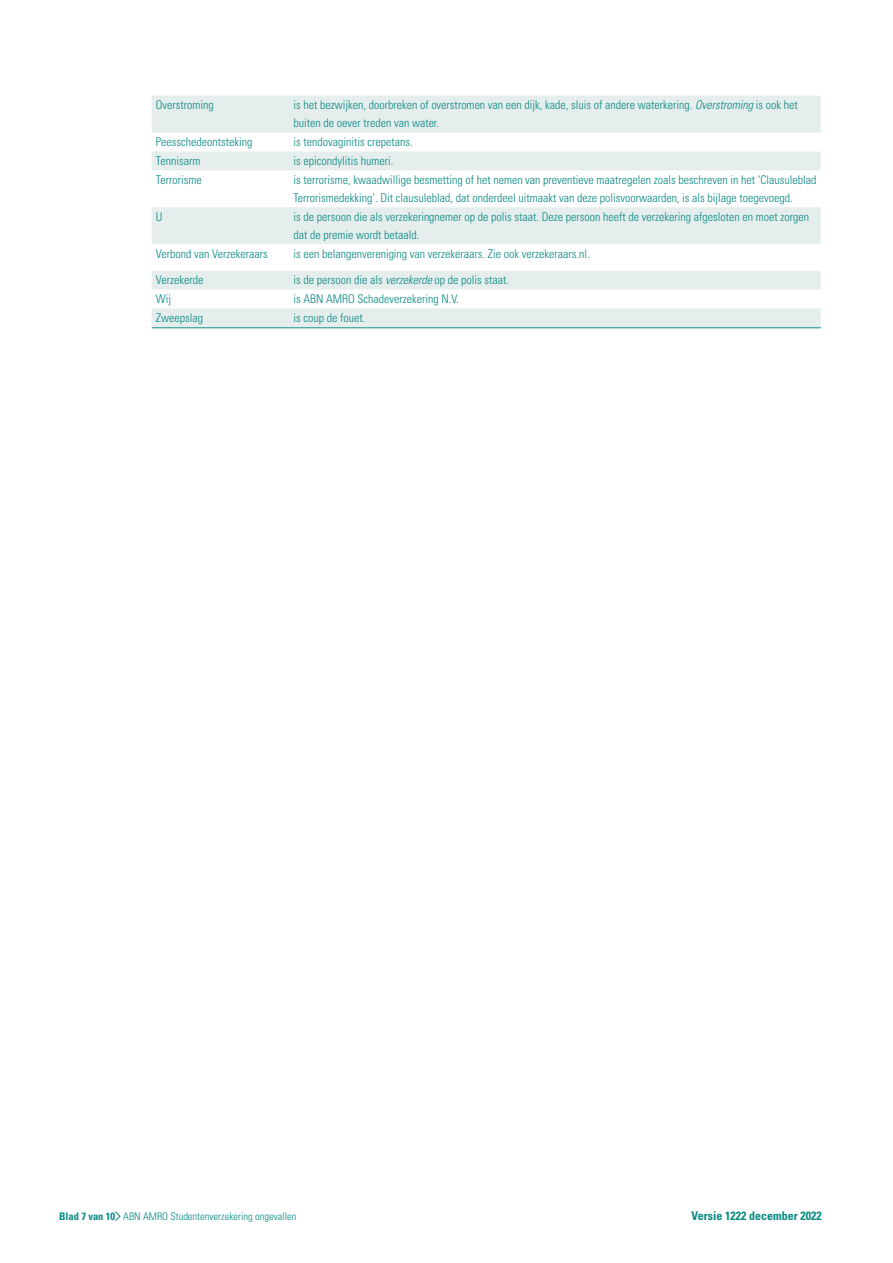
<style>
.page{position:relative;width:893px;height:1263px;background:#fff}
.page>*{position:absolute;margin:0;border:0;box-sizing:border-box;transform-origin:0 0}
.t1{font:300 condensed 12px/18px "Univers LT Std";color:#098983}
.t2{font:700 condensed 12px "Univers LT Std";color:#098983}
.t3{font:300 condensed 10.5px "Univers LT Std";color:#098983}
.s1{font-style:italic}
.s2{font-weight:700}
</style>
<div class="page">
<svg style="left:152px;top:96px;width:669px;height:231px;fill:#e5eeed"></svg>
<hr style="left:152px;top:327px;width:669px;height:1px;background:#098983">
<svg style="left:115px;top:1211px;width:6px;height:10px"></svg>
<p class="t1" style="left:156px;top:96px;width:59px">Overstroming</p>
<p class="t1" style="left:293px;top:96px;width:506px">is het bezwijken, doorbreken of overstromen van een dijk, kade, sluis of andere waterkering. <span class="s1">Overstroming</span> is ook het buiten de oever treden van water.</p>
<p class="t1" style="left:156px;top:133px;width:98px">Peesschedeontsteking</p>
<p class="t1" style="left:293px;top:133px;width:121px">is tendovaginitis crepetans.</p>
<p class="t1" style="left:156px;top:152px;width:46px">Tennisarm</p>
<p class="t1" style="left:293px;top:152px;width:101px">is epicondylitis humeri.</p>
<p class="t1" style="left:156px;top:171px;width:47px">Terrorisme</p>
<p class="t1" style="left:293px;top:171px;width:525px">is terrorisme, kwaadwillige besmetting of het nemen van preventieve maatregelen zoals beschreven in het ‘Clausuleblad<br>Terrorismedekking’. Dit clausuleblad, dat onderdeel uitmaakt van deze polisvoorwaarden, is als bijlage toegevoegd.</p>
<p class="t1" style="left:156px;top:208px;width:8px">U</p>
<p class="t1" style="left:293px;top:208px;width:517px">is de persoon die als verzekeringnemer op de polis staat. Deze persoon heeft de verzekering afgesloten en moet zorgen dat de premie wordt betaald.</p>
<p class="t1" style="left:156px;top:245px;width:113px">Verbond van Verzekeraars</p>
<p class="t1" style="left:293px;top:245px;width:298px">is een belangenvereniging van verzekeraars. Zie ook verzekeraars.nl.</p>
<p class="t1" style="left:156px;top:271px;width:49px">Verzekerde</p>
<p class="t1" style="left:293px;top:271px;width:217px">is de persoon die als <span class="s1">verzekerde</span> op de polis staat.</p>
<p class="t1" style="left:156px;top:290px;width:17px">Wij</p>
<p class="t1" style="left:293px;top:290px;width:167px">is ABN AMRO Schadeverzekering N.V.</p>
<p class="t1" style="left:156px;top:309px;width:49px">Zweepslag</p>
<p class="t1" style="left:293px;top:309px;width:73px">is coup de fouet.</p>
<p class="t3" style="left:59px;top:1210px;width:239px"><span class="s2">Blad 7 van 10</span> ABN AMRO Studentenverzekering ongevallen</p>
<p class="t2" style="left:692px;top:1208px;width:132px">Versie 1222 december 2022</p>
</div>
